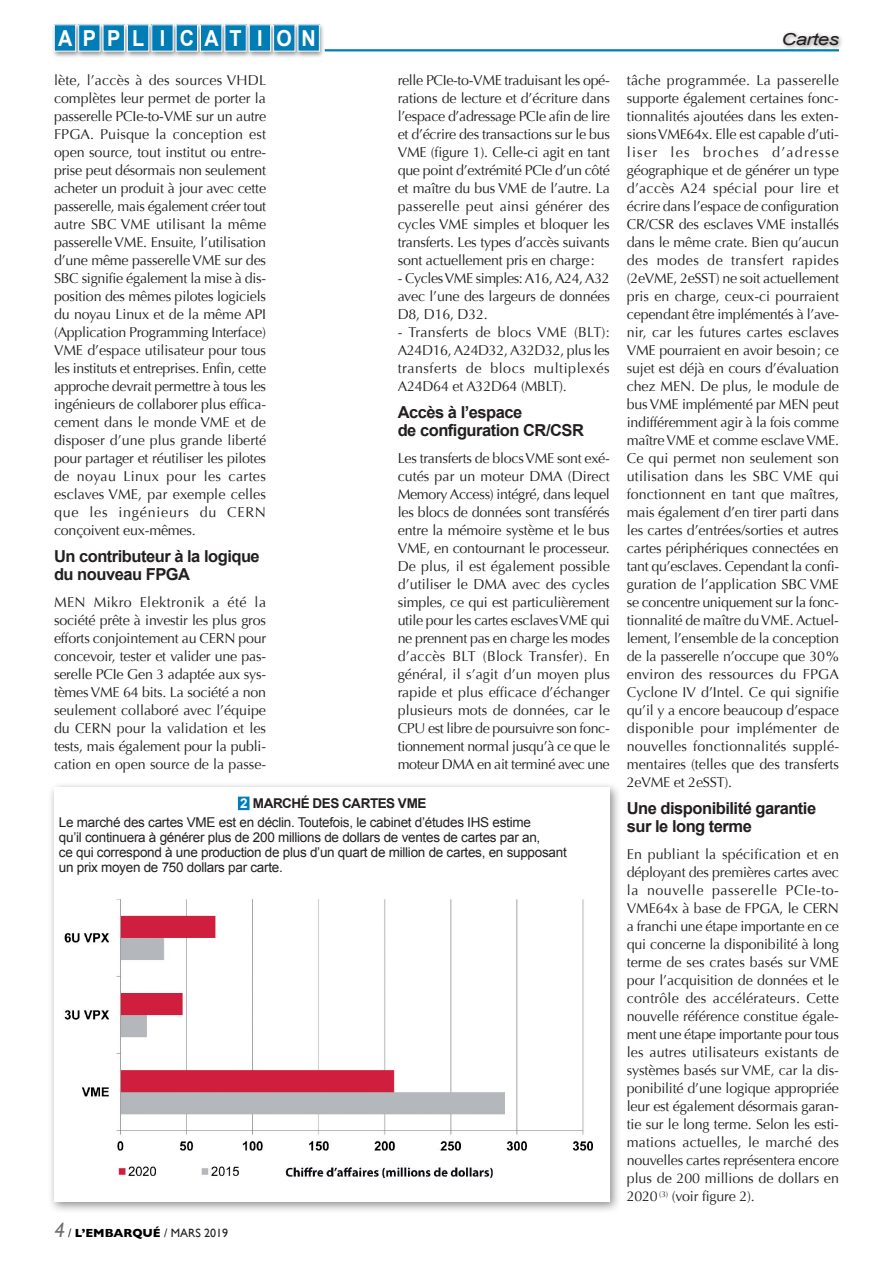
<style>
.page{position:relative;width:893px;height:1263px;background:#fff}
.page>*{position:absolute;margin:0;border:0;box-sizing:border-box;transform-origin:0 0}
.t1{font:700 22.05px "Arial";letter-spacing:.535em;color:#fff;scale:.9 1}
.t2{font:700 16.5px/18px "Arial";letter-spacing:-.03em;color:#231f20}
.t3{font:italic 16.5px "Arial";letter-spacing:-.03em;color:#231f20;scale:1.24 1}
.t4{font:14.25px/18px "Optima";letter-spacing:-.015em;color:#231f20;text-align:justify}
.t5{font:13.5px/15px "Arial";letter-spacing:-.02em;color:#231f20}
.t6{font:12px "Gill Sans";color:#231f20}
.s1{font-weight:700;color:#fff}
.s2{font-weight:700}
.s3{font-style:italic;font-size:21px;color:#6c6d70}
.s4{font-weight:700;color:#000}
</style>
<div class="page">
<div style="left:51px;top:23px;width:31px;height:35px;background:#231f20;opacity:.5"></div>
<div style="left:54px;top:25px;width:22px;height:26px;background:#007cb6"></div>
<div style="left:54px;top:24px;width:22px;height:27px;border:1px solid #fff"></div>
<div style="left:75px;top:23px;width:31px;height:35px;background:#231f20;opacity:.5"></div>
<div style="left:79px;top:25px;width:21px;height:26px;background:#007cb6"></div>
<div style="left:100px;top:23px;width:31px;height:35px;background:#231f20;opacity:.5"></div>
<div style="left:103px;top:25px;width:21px;height:26px;background:#007cb6"></div>
<div style="left:124px;top:23px;width:31px;height:35px;background:#231f20;opacity:.5"></div>
<div style="left:127px;top:25px;width:22px;height:26px;background:#007cb6"></div>
<div style="left:127px;top:24px;width:22px;height:27px;border:1px solid #fff"></div>
<div style="left:149px;top:23px;width:30px;height:35px;background:#231f20;opacity:.5"></div>
<div style="left:152px;top:25px;width:21px;height:26px;background:#007cb6"></div>
<div style="left:173px;top:23px;width:31px;height:35px;background:#231f20;opacity:.5"></div>
<div style="left:176px;top:25px;width:22px;height:26px;background:#007cb6"></div>
<div style="left:197px;top:23px;width:31px;height:35px;background:#231f20;opacity:.5"></div>
<div style="left:200px;top:25px;width:22px;height:26px;background:#007cb6"></div>
<div style="left:200px;top:24px;width:22px;height:27px;border:1px solid #fff"></div>
<div style="left:222px;top:23px;width:30px;height:35px;background:#231f20;opacity:.5"></div>
<div style="left:225px;top:25px;width:21px;height:26px;background:#007cb6"></div>
<div style="left:246px;top:23px;width:31px;height:35px;background:#231f20;opacity:.5"></div>
<div style="left:249px;top:25px;width:22px;height:26px;background:#007cb6"></div>
<div style="left:270px;top:23px;width:31px;height:35px;background:#231f20;opacity:.5"></div>
<div style="left:274px;top:25px;width:21px;height:26px;background:#007cb6"></div>
<div style="left:295px;top:23px;width:31px;height:35px;background:#231f20;opacity:.5"></div>
<div style="left:298px;top:25px;width:21px;height:26px;background:#007cb6"></div>
<div style="left:780px;top:30px;width:64px;height:20px;background:#231f20;opacity:.5"></div>
<hr style="left:325px;top:49px;width:514px;height:2px;background:#007cb6">
<div style="left:48px;top:781px;width:574px;height:432px;background:#231f20;opacity:.5"></div>
<div style="left:54px;top:787px;width:556px;height:414px;background:#fff"></div>
<div style="left:238px;top:797px;width:11px;height:13px;background:#007cb6"></div>
<img style="left:64px;top:899px;width:529px;height:280px">
<div style="left:621px;top:1207px;width:119px;height:27px;background:#fff"></div>
<h1 class="t1" style="left:58px;top:24px;width:288px">APPL I CAT I ON</h1>
<p class="t3" style="left:782px;top:29px;width:48px">Cartes</p>
<p class="t4" style="left:54px;top:72px;width:214px">lète, l’accès à des sources VHDL complètes leur permet de porter la passerelle PCIe-to-VME sur un autre FPGA. Puisque la conception est open source, tout institut ou entre&shy;prise peut désormais non seulement acheter un produit à jour avec cette passerelle, mais également créer tout autre SBC VME utilisant la même passerelle VME. Ensuite, l’utilisation d’une même passerelle VME sur des SBC signifie également la mise à dis&shy;position des mêmes pilotes logiciels du noyau Linux et de la même API (Application Programming Interface)<br>VME d’espace utilisateur pour tous les instituts et entreprises. Enfin, cette approche devrait permettre à tous les ingénieurs de collaborer plus effica&shy;cement dans le monde VME et de disposer d’une plus grande liberté pour partager et réutiliser les pilotes de noyau Linux pour les cartes esclaves VME, par exemple celles que les ingénieurs du CERN conçoivent eux-mêmes.</p>
<p class="t2" style="left:54px;top:547px;width:207px">Un contributeur à la logique du nouveau FPGA</p>
<p class="t4" style="left:54px;top:594px;width:214px">MEN Mikro Elektronik a été la société prête à investir les plus gros efforts conjointement au CERN pour concevoir, tester et valider une pas&shy;serelle PCIe Gen 3 adaptée aux sys&shy;tèmes VME 64 bits. La société a non seulement collaboré avec l’équipe du CERN pour la validation et les tests, mais également pour la publi&shy;cation en open source de la passe-</p>
<p class="t4" style="left:627px;top:72px;width:214px">tâche programmée. La passerelle supporte également certaines fonc&shy;tionnalités ajoutées dans les exten&shy;sions VME64x. Elle est capable d’uti&shy;liser les broches d’adresse géographique et de générer un type d’accès A24 spécial pour lire et écrire dans l’espace de configuration CR/CSR des esclaves VME installés dans le même crate. Bien qu’aucun des modes de transfert rapides (2eVME, 2eSST) ne soit actuellement pris en charge, ceux-ci pourraient cependant être implémentés à l’ave&shy;nir, car les futures cartes esclaves VME pourraient en avoir besoin; ce sujet est déjà en cours d’évaluation chez MEN. De plus, le module de bus VME implémenté par MEN peut indifféremment agir à la fois comme maître VME et comme esclave VME.<br>Ce qui permet non seulement son utilisation dans les SBC VME qui fonctionnent en tant que maîtres, mais également d’en tirer parti dans les cartes d’entrées/sorties et autres cartes périphériques connectées en tant qu’esclaves. Cependant la confi&shy;guration de l’application SBC VME se concentre uniquement sur la fonc&shy;tionnalité de maître du VME. Actuel&shy;lement, l’ensemble de la conception de la passerelle n’occupe que 30% environ des ressources du FPGA Cyclone IV d’Intel. Ce qui signifie qu’il y a encore beaucoup d’espace disponible pour implémenter de nouvelles fonctionnalités supplé&shy;mentaires (telles que des transferts 2eVME et 2eSST).</p>
<p class="t2" style="left:627px;top:799px;width:191px">Une disponibilité garantie sur le long terme</p>
<p class="t4" style="left:627px;top:846px;width:214px">En publiant la spécification et en déployant des premières cartes avec la nouvelle passerelle PCIe-to-VME64x à base de FPGA, le CERN a franchi une étape importante en ce qui concerne la disponibilité à long terme de ses crates basés sur VME pour l’acquisition de données et le contrôle des accélérateurs. Cette nouvelle référence constitue égale&shy;ment une étape importante pour tous les autres utilisateurs existants de systèmes basés sur VME, car la dis&shy;ponibilité d’une logique appropriée leur est également désormais garan&shy;tie sur le long terme. Selon les esti&shy;mations actuelles, le marché des nouvelles cartes représentera encore plus de 200 millions de dollars en 2020 <sup>(3)</sup> (voir figure 2).</p>
<p class="t4" style="left:398px;top:72px;width:214px">relle PCIe-to-VME traduisant les opé&shy;rations de lecture et d’écriture dans l’espace d’adressage PCIe afin de lire et d’écrire des transactions sur le bus VME (figure 1). Celle-ci agit en tant que point d’extrémité PCIe d’un côté et maître du bus VME de l’autre. La passerelle peut ainsi générer des cycles VME simples et bloquer les transferts. Les types d’accès suivants sont actuellement pris en charge:</p>
<p class="t4" style="left:398px;top:269px;width:214px">- Cycles VME simples: A16, A24, A32 avec l’une des largeurs de données D8, D16, D32.</p>
<p class="t4" style="left:398px;top:323px;width:214px">- Transferts de blocs VME (BLT):<br>A24D16, A24D32, A32D32, plus les transferts de blocs multiplexés A24D64 et A32D64 (MBLT).</p>
<p class="t2" style="left:398px;top:403px;width:188px">Accès à l’espace<br>de configuration CR/CSR</p>
<p class="t4" style="left:398px;top:450px;width:214px">Les transferts de blocs VME sont exé&shy;cutés par un moteur DMA (Direct Memory Access) intégré, dans lequel les blocs de données sont transférés entre la mémoire système et le bus VME, en contournant le processeur.<br>De plus, il est également possible d’utiliser le DMA avec des cycles simples, ce qui est particulièrement utile pour les cartes esclaves VME qui ne prennent pas en charge les modes d’accès BLT (Block Transfer). En général, il s’agit d’un moyen plus rapide et plus efficace d’échanger plusieurs mots de données, car le CPU est libre de poursuivre son fonc&shy;tionnement normal jusqu’à ce que le moteur DMA en ait terminé avec une</p>
<p class="t5" style="left:59px;top:794px;width:473px;line-height:19.2px;text-indent:181px"><span class="s1">2</span> <span class="s2">MARCHÉ DES CARTES VME<br></span>Le marché des cartes VME est en déclin. Toutefois, le cabinet d’études IHS estime</p>
<p class="t5" style="left:59px;top:830px;width:509px">qu’il continuera à générer plus de 200 millions de dollars de ventes de cartes par an,<br>ce qui correspond à une production de plus d’un quart de million de cartes, en supposant un prix moyen de 750 dollars par carte.</p>
<p class="t6" style="left:54px;top:1226px;width:176px"><span class="s3">4</span> / <span class="s4">L’EMBARQUÉ</span> / MARS 2019</p>
</div>
